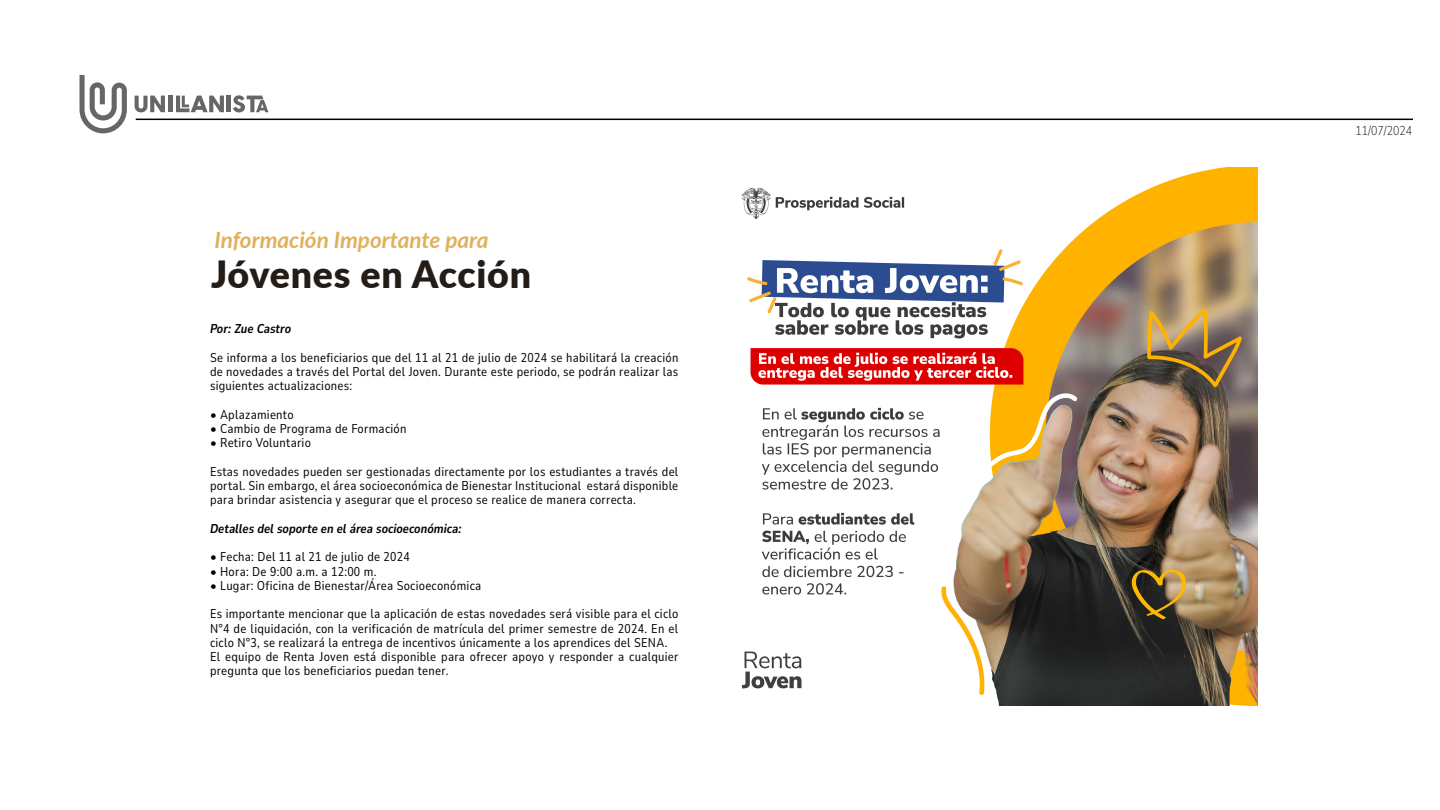
<style>
.page{position:relative;width:1440px;height:810px;background:#fff}
.page>*{position:absolute;margin:0;border:0;box-sizing:border-box;transform-origin:0 0}
.t1{font:900 37.5px "Lato";letter-spacing:.02em;color:#241c17}
.t2{font:italic 700 22.5px "Lato";color:#e0b05b}
.t3{font:12.75px/14.2px "Nunito Sans 10 pt Condensed";letter-spacing:.02em;color:#000;text-align:justify}
.t4{font:italic 700 12.75px "Nunito Sans 10 pt Condensed";color:#000}
.t5{font:200 12.75px "Nunito Sans 10 pt Condensed";color:#000}
</style>
<div class="page">
<hr style="left:136px;top:119px;width:1277px;height:1px;background:#000">
<div style="left:168px;top:96px;width:5px;height:16px;background:#666"></div>
<svg style="left:176px;top:96px;width:48px;height:16px"></svg>
<hr style="left:227px;top:96px;width:4px;height:16px;background:#666">
<svg style="left:233px;top:95px;width:35px;height:17px"></svg>
<svg style="left:135px;top:96px;width:30px;height:16px"></svg>
<svg style="left:80px;top:75px;width:47px;height:58px"></svg>
<img style="left:741px;top:168px;width:516px;height:537px">
<h2 class="t2" style="left:215px;top:223px;width:275px">Información Importante para</h2>
<h1 class="t1" style="left:211px;top:246px;width:322px">Jóvenes en Acción</h1>
<p class="t4" style="left:210px;top:320px;width:83px">Por: Zue Castro</p>
<p class="t3" style="left:210px;top:350px;width:470px">Se informa a los beneficiarios que del 11 al 21 de julio de 2024 se habilitará la creación de novedades a través del Portal del Joven. Durante este periodo, se podrán realizar las siguientes actualizaciones:</p>
<p class="t3" style="left:210px;top:407px;width:85px">• Aplazamiento</p>
<p class="t3" style="left:210px;top:421px;width:198px">• Cambio de Programa de Formación</p>
<p class="t3" style="left:210px;top:435px;width:102px">• Retiro Voluntario</p>
<p class="t3" style="left:210px;top:464px;width:470px">Estas novedades pueden ser gestionadas directamente por los estudiantes a través del portal. Sin embargo, el área socioeconómica de Bienestar Institucional estará disponible para brindar asistencia y asegurar que el proceso se realice de manera correcta.</p>
<p class="t4" style="left:210px;top:519px;width:253px">Detalles del soporte en el área socioeconómica:</p>
<p class="t3" style="left:210px;top:549px;width:201px">• Fecha: Del 11 al 21 de julio de 2024</p>
<p class="t3" style="left:210px;top:563px;width:168px">• Hora: De 9:00 a.m. a 12:00 m.</p>
<p class="t3" style="left:210px;top:578px;width:273px">• Lugar: Oficina de Bienestar/Área Socioeconómica</p>
<p class="t3" style="left:210px;top:606px;width:470px;text-align:left">Es importante mencionar que la aplicación de estas novedades será visible para el ciclo N°4 de liquidación, con la verificación de matrícula del primer semestre de 2024. En el ciclo N°3, se realizará la entrega de incentivos únicamente a los aprendices del SENA.<br>El equipo de Renta Joven está disponible para ofrecer apoyo y responder a cualquier pregunta que los beneficiarios puedan tener.</p>
<p class="t5" style="left:1356px;top:122px;width:58px">11/07/2024</p>
</div>
